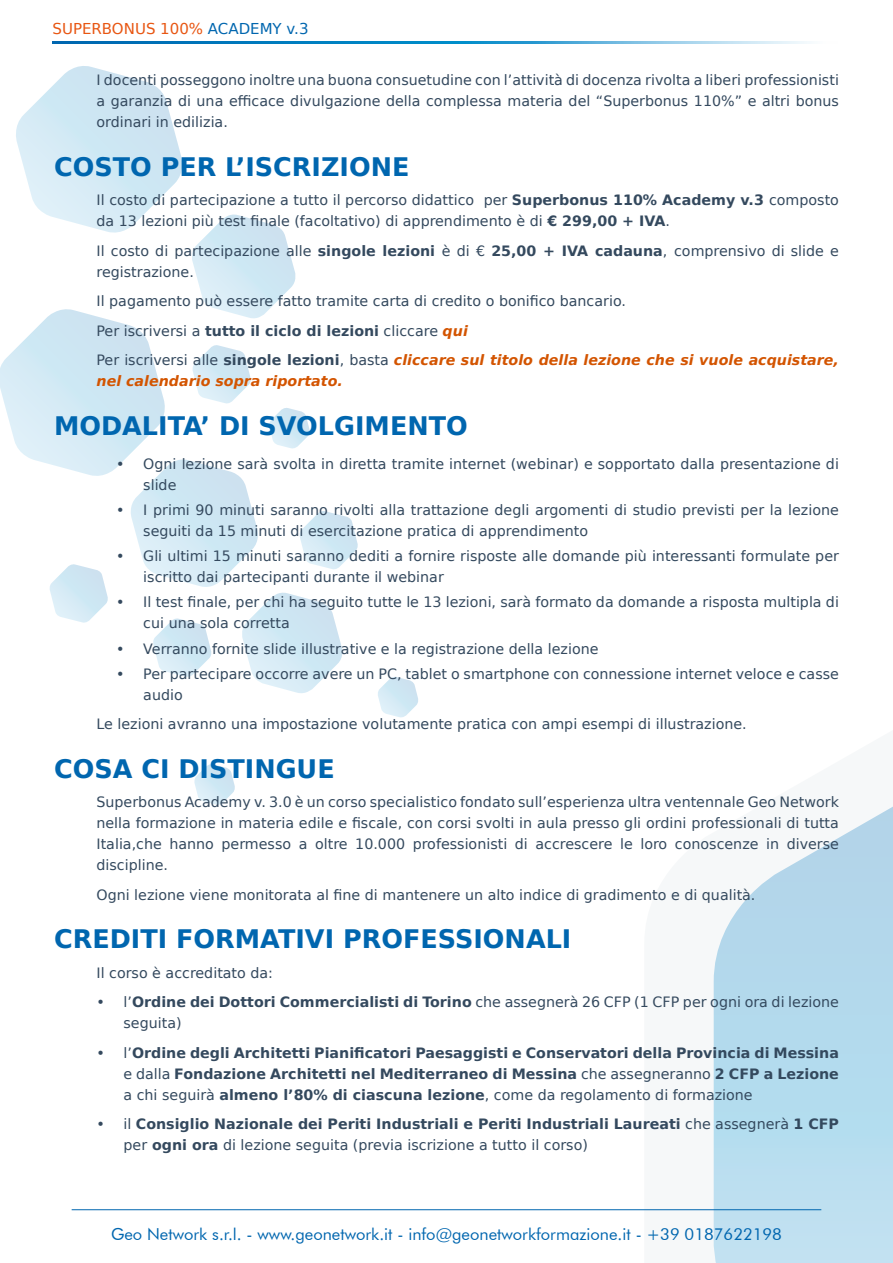
<style>
.page{position:relative;width:893px;height:1263px;background:#fff}
.page>*{position:absolute;margin:0;border:0;box-sizing:border-box;transform-origin:0 0}
.t1{font:700 25.5px "DejaVu Sans";color:#0066af}
.t2{font:16.5px "Futura BT";color:#0066af}
.t3{font:15px "DejaVu Sans";color:#e85612}
.t4{font:15px "DejaVu Sans";color:#0066af}
.t5{font:14.25px/21px "DejaVu Sans";color:#34495e}
.t6{font:700 14.25px/21px "DejaVu Sans";color:#34495e;text-align:justify}
.t7{font:italic 700 14.25px "DejaVu Sans";color:#d35400}
.s1{color:#0066af}
.s2{font-weight:700}
.s3{font-weight:700;font-style:italic;color:#d35400}
.s4{font-weight:400}
</style>
<div class="page">
<svg style="left:714px;top:806px;width:179px;height:457px;background:#bedeee"></svg>
<svg style="left:0;top:66px;width:358px;height:627px"></svg>
<svg style="left:194px;top:764px;width:41px;height:41px"></svg>
<svg style="left:378px;top:677px;width:40px;height:41px"></svg>
<hr style="left:72px;top:1209px;width:749px;height:1px;background:#0066af">
<svg style="left:53px;top:42px;width:757px;height:1px"></svg>
<p class="t3" style="left:53px;top:16px;width:177px">Superbon us 100% <span class="s1">Academ</span></p>
<p class="t4" style="left:273px;top:16px;width:37px">y v.3</p>
<p class="t5" style="left:97px;top:69px;width:744px;text-align:justify">I docenti posseggono inoltre una buona consuetudine con l’attività di docenza rivolta a liberi professionisti a garanzia di una efficace divulgazione della complessa materia del “Superbonus 110%” e altri bonus ordinari in edilizia.</p>
<h1 class="t1" style="left:54px;top:146px;width:357px">COSTO PER L’ISCRIZIONE</h1>
<p class="t5" style="left:97px;top:189px;width:744px">Il costo di partecipazione a tutto il percorso didattico per <span class="s2">Superbonus 110% Academy v.3</span> composto da 13 lezioni più test finale (facoltativo) di apprendimento è di <span class="s2">€ 299,00 + IVA</span>.</p>
<p class="t5" style="left:97px;top:240px;width:744px">Il costo di partecipazione alle <span class="s2">singole lezioni</span> è di € <span class="s2">25,00 + IVA cadauna</span>, comprensivo di slide e registrazione.</p>
<p class="t5" style="left:97px;top:286px;width:744px;line-height:29.5px">Il pagamento può essere fatto tramite carta di credito o bonifico bancario.<br>Per iscriversi a <span class="s2">tutto il ciclo di lezioni</span> cliccare <span class="s3">qui<br></span>Per iscriversi alle <span class="s2">singole lezioni</span>, basta <span class="s3">cliccare sul titolo della lezione che si vuole acquistare,</span></p>
<p class="t7" style="left:97px;top:370px;width:248px">nel calendario sopra riportato.</p>
<h1 class="t1" style="left:54px;top:405px;width:415px">MODALITA’ DI SVOLGIMENTO</h1>
<p class="t5" style="left:143px;top:453px;width:697px;text-indent:-27px">• Ogni lezione sarà svolta in diretta tramite internet (webinar) e sopportato dalla presentazione di slide</p>
<p class="t5" style="left:143px;top:499px;width:697px;text-indent:-27px">• I primi 90 minuti saranno rivolti alla trattazione degli argomenti di studio previsti per la lezione seguiti da 15 minuti di esercitazione pratica di apprendimento</p>
<p class="t5" style="left:143px;top:545px;width:697px;text-indent:-27px">• Gli ultimi 15 minuti saranno dediti a fornire risposte alle domande più interessanti formulate per iscritto dai partecipanti durante il webinar</p>
<p class="t5" style="left:143px;top:591px;width:697px;text-indent:-27px">• Il test finale, per chi ha seguito tutte le 13 lezioni, sarà formato da domande a risposta multipla di cui una sola corretta</p>
<p class="t5" style="left:116px;top:638px;width:484px">• Verranno fornite slide illustrative e la registrazione della lezione</p>
<p class="t5" style="left:143px;top:663px;width:697px;text-indent:-27px">• Per partecipare occorre avere un PC, tablet o smartphone con connessione internet veloce e casse audio</p>
<p class="t5" style="left:97px;top:713px;width:652px">Le lezioni avranno una impostazione volutamente pratica con ampi esempi di illustrazione.</p>
<h1 class="t1" style="left:54px;top:748px;width:192px">Cosa ci di sting</h1>
<h1 class="t1" style="left:297px;top:748px;width:35px">ue</h1>
<p class="t5" style="left:97px;top:791px;width:744px;text-align:justify">Superbonus Academy v. 3.0 è un corso specialistico fondato sull’esperienza ultra ventennale Geo Network nella formazione in materia edile e fiscale, con corsi svolti in aula presso gli ordini professionali di tutta Italia,che hanno permesso a oltre 10.000 professionisti di accrescere le loro conoscenze in diverse discipline.</p>
<p class="t5" style="left:97px;top:884px;width:660px">Ogni lezione viene monitorata al fine di mantenere un alto indice di gradimento e di qualità.</p>
<h1 class="t1" style="left:54px;top:918px;width:519px">CREDITI FORMATIVI PROFESS IONALI</h1>
<p class="t5" style="left:97px;top:962px;width:178px">Il corso è accreditato da:</p>
<p class="t5" style="left:124px;top:991px;width:717px;text-indent:-27px">• l’<span class="s2">Ordine dei Dottori Commercialisti di Torino</span> che assegnerà 26 CFP (1 CFP per ogni ora di lezione seguita)</p>
<p class="t6" style="left:124px;top:1042px;width:717px;text-indent:-27px"><span class="s4">• l’</span>Ordine degli Architetti Pianificatori Paesaggisti e Conservatori della Provincia di Messina <span class="s4">e dalla</span> Fondazione Architetti nel Mediterraneo di Messina <span class="s4">che assegneranno</span> 2 CFP a Lezione <span class="s4">a chi seguirà</span> almeno l’80% di ciascuna lezione<span class="s4">, come da regolamento di formazione</span></p>
<p class="t6" style="left:124px;top:1113px;width:717px;text-indent:-27px"><span class="s4">• il</span> Consiglio Nazionale dei Periti Industriali e Periti Industriali Laureati <span class="s4">che assegnerà</span> 1 CFP <span class="s4">per</span> ogni ora <span class="s4">di lezione seguita (previa iscrizione a tutto il corso)</span></p>
<p class="t2" style="left:111px;top:1224px;width:672px">Geo Network s.r.l. - www.geonetwork.it - info@geonetworkformazione.it - +39 0187622198</p>
</div>
